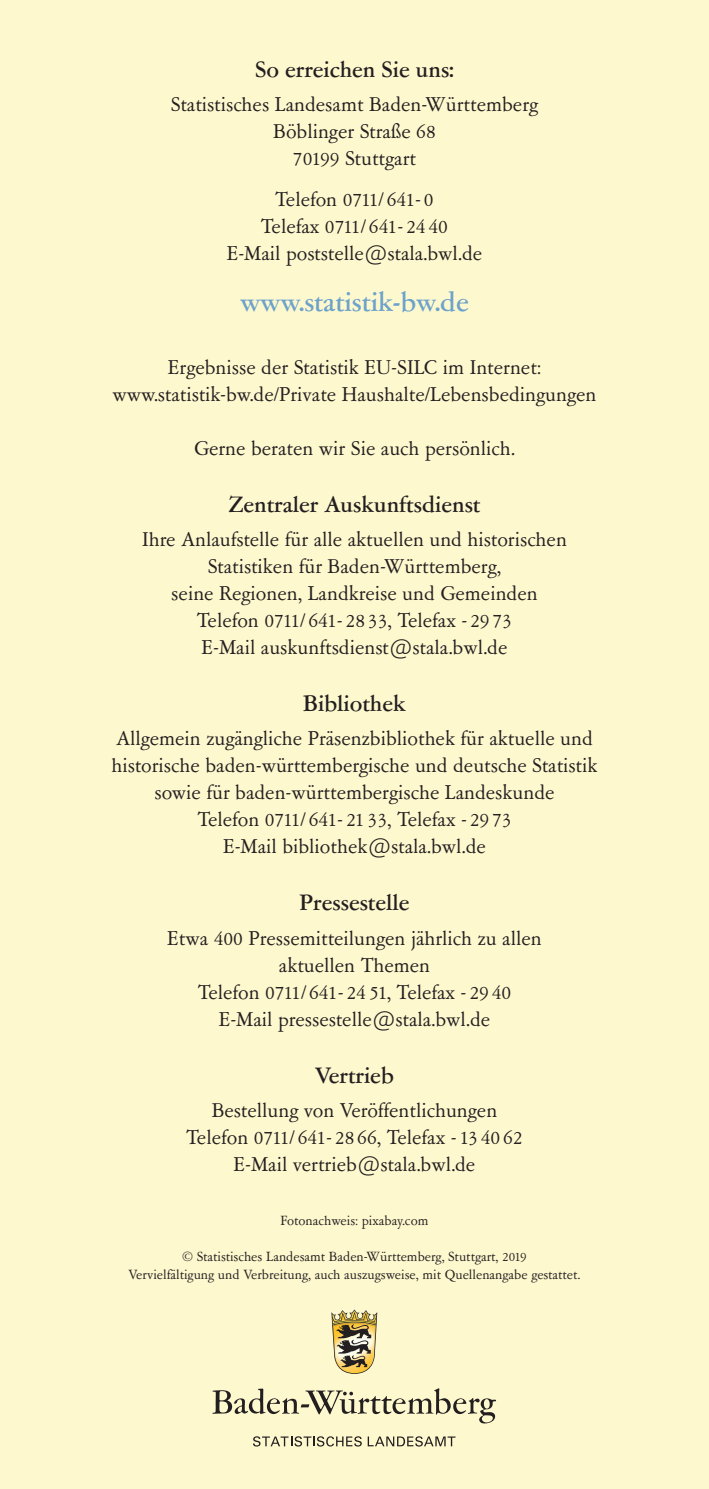
<style>
.page{position:relative;width:709px;height:1489px;background:#fff}
.page>*{position:absolute;margin:0;border:0;box-sizing:border-box;transform-origin:0 0}
.t1{font:500 30px "Garamont Amst SB";color:#6ca2cb}
.t2{font:500 25px "Garamont Amst SB";color:#231f20}
.t3{font:22.5px/27px "Garamont Amst SB Rom";color:#231f20;text-align:center}
.t4{font:15px "Garamont Amst SB Rom";color:#231f20}
</style>
<div class="page">
<div style="left:0;top:0;width:709px;height:1488px;background:#fef8ce"></div>
<svg style="left:212px;top:1388px;width:284px;height:35px"></svg>
<img style="left:331px;top:1309px;width:46px;height:64px">
<svg style="left:253px;top:1436px;width:109px;height:10px"></svg>
<svg style="left:368px;top:1436px;width:87px;height:10px"></svg>
<p class="t2" style="left:255px;top:56px;width:200px">So erreichen Sie uns:</p>
<p class="t3" style="left:171px;top:91px;width:369px">Statistisches Landesamt Baden-Württemberg</p>
<p class="t3" style="left:273px;top:118px;width:164px">Böblinger Straße 68</p>
<p class="t3" style="left:293px;top:145px;width:125px">70199 Stuttgart</p>
<p class="t3" style="left:275px;top:186px;width:160px">Telefon 0711/ 641- 0</p>
<p class="t3" style="left:261px;top:213px;width:188px">Telefax 0711/ 641- 24 40</p>
<p class="t3" style="left:227px;top:240px;width:257px">E-Mail poststelle@stala.bwl.de</p>
<p class="t1" style="left:240px;top:286px;width:230px">www.statistik-bw.de</p>
<p class="t3" style="left:113px;top:354px;width:485px">Ergebnisse der Statistik EU-SILC im Internet: www.statistik-bw.de/Private Haushalte/Lebensbedingungen</p>
<p class="t3" style="left:194px;top:435px;width:322px">Gerne beraten wir Sie auch persönlich.</p>
<p class="t2" style="left:229px;top:491px;width:253px">Zentraler Auskunftsdienst</p>
<p class="t3" style="left:142px;top:527px;width:426px">Ihre Anlaufstelle für alle aktuellen und historischen</p>
<p class="t3" style="left:208px;top:554px;width:295px">Statistiken für Baden-Württemberg,</p>
<p class="t3" style="left:171px;top:581px;width:368px">seine Regionen, Landkreise und Gemeinden</p>
<p class="t3" style="left:197px;top:608px;width:316px">Telefon 0711/ 641- 28 33, Telefax - 29 73</p>
<p class="t3" style="left:202px;top:635px;width:307px">E-Mail auskunftsdienst@stala.bwl.de</p>
<p class="t2" style="left:303px;top:690px;width:104px">Bibliothek</p>
<p class="t3" style="left:111px;top:726px;width:487px">Allgemein zugängliche Präsenzbibliothek für aktuelle und historische baden-württembergische und deutsche Statistik sowie für baden-württembergische Landeskunde</p>
<p class="t3" style="left:197px;top:807px;width:316px">Telefon 0711/ 641- 21 33, Telefax - 29 73</p>
<p class="t3" style="left:223px;top:834px;width:264px">E-Mail bibliothek@stala.bwl.de</p>
<p class="t2" style="left:299px;top:889px;width:111px">Pressestelle</p>
<p class="t3" style="left:167px;top:925px;width:376px">Etwa 400 Pressemitteilungen jährlich zu allen</p>
<p class="t3" style="left:279px;top:952px;width:153px">aktuellen Themen</p>
<p class="t3" style="left:198px;top:979px;width:315px">Telefon 0711/ 641- 24 51, Telefax - 29 40</p>
<p class="t3" style="left:219px;top:1006px;width:273px">E-Mail pressestelle@stala.bwl.de</p>
<p class="t2" style="left:315px;top:1061px;width:80px">Vertrieb</p>
<p class="t3" style="left:212px;top:1097px;width:287px">Bestellung von Veröffentlichungen</p>
<p class="t3" style="left:186px;top:1124px;width:338px">Telefon 0711/ 641- 28 66, Telefax - 13 40 62</p>
<p class="t3" style="left:234px;top:1151px;width:243px">E-Mail vertrieb@stala.bwl.de</p>
<p class="t4" style="left:280px;top:1212px;width:149px">Fotonachweis: pixabay.com</p>
<p class="t4" style="left:182px;top:1248px;width:346px">© Statistisches Landesamt Baden-Württemberg, Stuttgart, 2019</p>
<p class="t4" style="left:129px;top:1266px;width:453px">Vervielfältigung und Verbreitung, auch auszugsweise, mit Quellenangabe gestattet.</p>
</div>
